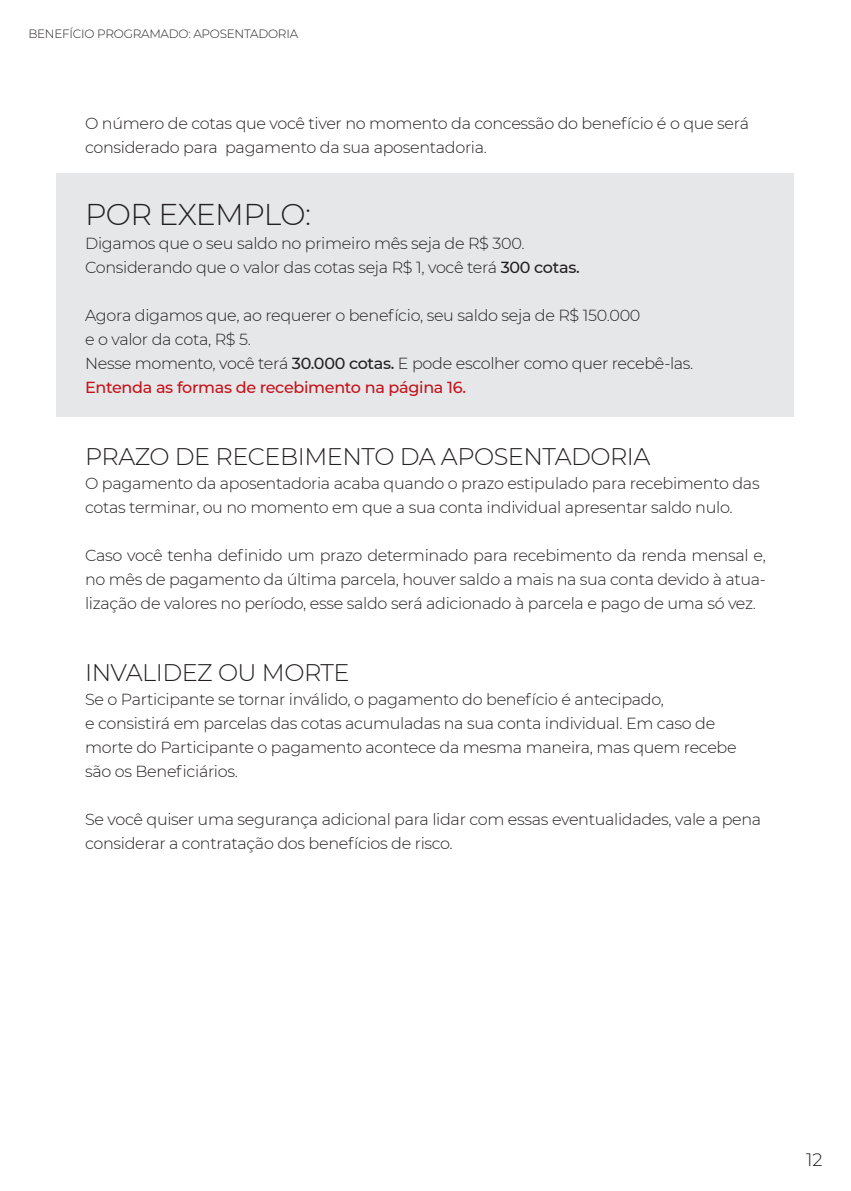
<style>
.page{position:relative;width:851px;height:1191px;background:#fff}
.page>*{position:absolute;margin:0;border:0;box-sizing:border-box;transform-origin:0 0}
.t1{font:300 30px "Montserrat";letter-spacing:-.025em;color:#231f20}
.t2{font:300 24px "Montserrat";letter-spacing:-.02em;color:#231f20}
.t3{font:300 18px "Montserrat";color:#231f20}
.t4{font:300 16px/24px "Montserrat";letter-spacing:-.02em;color:#231f20}
.t5{font:500 16px "Montserrat";letter-spacing:-.02em;color:#c4121a}
.t6{font:300 12px "Montserrat";letter-spacing:-.02em;color:#231f20}
.s1{font-weight:500}
</style>
<div class="page">
<div style="left:57px;top:173px;width:737px;height:244px;background:#e6e7e9"></div>
<p class="t6" style="left:28px;top:26px;width:271px">BENEFÍCIO PROGRAMADO: APOSENTADORIA</p>
<p class="t4" style="left:85px;top:111px;width:665px">O número de cotas que você tiver no momento da concessão do benefício é o que será considerado para pagamento da sua aposentadoria.</p>
<p class="t1" style="left:85px;top:194px;width:227px">POR EXEMPLO:</p>
<p class="t4" style="left:85px;top:231px;width:441px">Digamos que o seu saldo no primeiro mês seja de R$ 300.</p>
<p class="t4" style="left:85px;top:255px;width:496px">Considerando que o valor das cotas seja R$ 1, você terá <span class="s1">300 cotas.</span></p>
<p class="t4" style="left:85px;top:303px;width:609px">Agora digamos que, ao requerer o benefício, seu saldo seja de R$ 150.000<br>e o valor da cota, R$ 5.<br>Nesse momento, você terá <span class="s1">30.000 cotas.</span> E pode escolher como quer recebê-las.</p>
<p class="t5" style="left:85px;top:376px;width:382px">Entenda as formas de recebimento na página 16.</p>
<p class="t2" style="left:85px;top:440px;width:567px">PRAZO DE RECEBIMENTO DA APOSENTADORIA</p>
<p class="t4" style="left:85px;top:471px;width:676px">O pagamento da aposentadoria acaba quando o prazo estipulado para recebimento das cotas terminar, ou no momento em que a sua conta individual apresentar saldo nulo.</p>
<p class="t4" style="left:85px;top:543px;width:682px;text-align:justify">Caso você tenha definido um prazo determinado para recebimento da renda mensal e, no mês de pagamento da última parcela, houver saldo a mais na sua conta devido à atua&shy;lização de valores no período, esse saldo será adicionado à parcela e pago de uma só vez.</p>
<p class="t2" style="left:85px;top:656px;width:266px">INVALIDEZ OU MORTE</p>
<p class="t4" style="left:85px;top:687px;width:653px">Se o Participante se tornar inválido, o pagamento do benefício é antecipado,<br>e consistirá em parcelas das cotas acumuladas na sua conta individual. Em caso de morte do Participante o pagamento acontece da mesma maneira, mas quem recebe são os Beneficiários.</p>
<p class="t4" style="left:85px;top:807px;width:677px">Se você quiser uma segurança adicional para lidar com essas eventualidades, vale a pena considerar a contratação dos benefícios de risco.</p>
<p class="t3" style="left:806px;top:1147px;width:18px">12</p>
</div>
